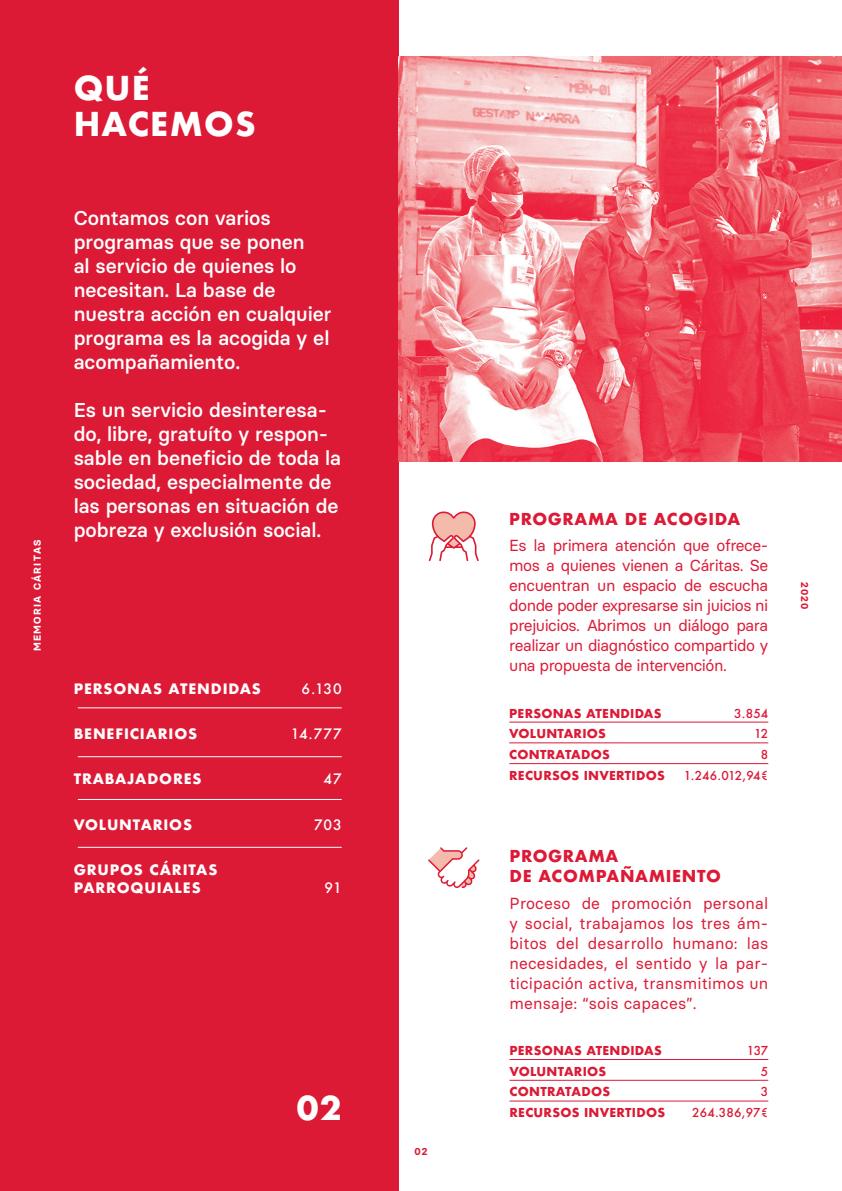
<style>
.page{position:relative;width:842px;height:1191px;background:#fff}
.page>*{position:absolute;margin:0;border:0;box-sizing:border-box;transform-origin:0 0}
.t1{font:700 32px "Futura";letter-spacing:.04em;color:#fff}
.t2{font:500 20px/24px "Basier Circle";color:#fff}
.t3{font:16px/20px "Basier Circle";letter-spacing:-.015em;color:#dc1a36;text-align:justify}
.t4{font:700 16px "Futura";letter-spacing:.04em;color:#dc1a36}
.t5{font:700 14px "Futura";letter-spacing:.06em;color:#fff}
.t6{font:500 14px "Futura";letter-spacing:.06em;color:#fff}
.t7{font:700 12px "Futura";letter-spacing:.02em;color:#dc1a36}
.t8{font:500 12px "Futura";letter-spacing:-.005em;color:#dc1a36}
.t9{font:700 10px "Basier Circle";letter-spacing:.13em;color:#fff}
.t10{font:700 10px "Basier Circle";letter-spacing:.13em;color:#dc1a36}
</style>
<div class="page">
<div style="left:0;top:0;width:398px;height:1191px;background:#dc1a36"></div>
<hr style="left:509px;top:1059px;width:259px;height:1px;background:#dc1a36">
<hr style="left:509px;top:1080px;width:259px;height:1px;background:#dc1a36">
<hr style="left:509px;top:1100px;width:259px;height:1px;background:#dc1a36">
<hr style="left:509px;top:721px;width:259px;height:1px;background:#dc1a36">
<hr style="left:509px;top:742px;width:259px;height:1px;background:#dc1a36">
<hr style="left:509px;top:763px;width:259px;height:1px;background:#dc1a36">
<img style="left:398px;top:57px;width:444px;height:404px">
<svg style="left:429px;top:511px;width:50px;height:50px"></svg>
<hr style="left:78px;top:707px;width:264px;height:1px;background:#fff">
<hr style="left:78px;top:756px;width:264px;height:1px;background:#fff">
<hr style="left:78px;top:799px;width:264px;height:1px;background:#fff">
<hr style="left:78px;top:847px;width:264px;height:1px;background:#fff">
<svg style="left:428px;top:847px;width:51px;height:41px"></svg>
<p class="t9" style="left:31px;top:651px;width:113px;rotate:-90deg">MEMORIA CÁRITAS</p>
<p class="t1" style="left:74px;top:65px;width:78px">QUÉ</p>
<p class="t1" style="left:74px;top:101px;width:184px">HACEMOS</p>
<p class="t2" style="left:74px;top:206px;width:259px">Contamos con varios programas que se ponen<br>al servicio de quienes lo necesitan. La base de nuestra acción en cualquier programa es la acogida y el acompañamiento.</p>
<p class="t2" style="left:74px;top:398px;width:269px">Es un servicio desinteresa&shy;do, libre, gratuíto y respon&shy;sable en beneficio de toda la sociedad, especialmente de las personas en situación de pobreza y exclusión social.</p>
<p class="t5" style="left:74px;top:678px;width:189px">PERSONAS ATENDIDAS</p>
<p class="t6" style="left:302px;top:679px;width:42px">6.130</p>
<p class="t5" style="left:74px;top:723px;width:125px">BENEFICIARIOS</p>
<p class="t6" style="left:291px;top:724px;width:53px">14.777</p>
<p class="t5" style="left:74px;top:769px;width:129px">TRABAJADORES</p>
<p class="t6" style="left:324px;top:769px;width:20px">47</p>
<p class="t5" style="left:74px;top:814px;width:120px">VOLUNTARIOS</p>
<p class="t6" style="left:314px;top:814px;width:29px">703</p>
<p class="t5" style="left:74px;top:859px;width:145px">GRUPOS CÁRITAS</p>
<p class="t5" style="left:74px;top:877px;width:128px">PARROQUIALES</p>
<p class="t6" style="left:325px;top:878px;width:19px">91</p>
<p class="t1" style="left:297px;top:1084px;width:46px">02</p>
<p class="t10" style="left:414px;top:1145px;width:15px">02</p>
<p class="t4" style="left:509px;top:507px;width:233px">PROGRAMA DE ACOGIDA</p>
<p class="t3" style="left:509px;top:535px;width:261px">Es la primera atención que ofrece&shy;mos a quienes vienen a Cáritas. Se encuentran un espacio de escucha donde poder expresarse sin juicios ni prejuicios. Abrimos un diálogo para realizar un diagnóstico compartido y una propuesta de intervención.</p>
<p class="t7" style="left:509px;top:704px;width:154px">PERSONAS ATENDIDAS</p>
<p class="t7" style="left:509px;top:725px;width:98px">VOLUNTARIOS</p>
<p class="t7" style="left:509px;top:746px;width:102px">CONTRATADOS</p>
<p class="t8" style="left:734px;top:705px;width:36px">3.854</p>
<p class="t8" style="left:754px;top:725px;width:16px">12</p>
<p class="t8" style="left:761px;top:746px;width:9px">8</p>
<p class="t7" style="left:509px;top:766px;width:157px">RECURSOS INVERTIDOS</p>
<p class="t8" style="left:684px;top:767px;width:86px">1.246.012,94€</p>
<p class="t4" style="left:509px;top:845px;width:110px">PROGRAMA</p>
<p class="t4" style="left:509px;top:865px;width:213px">DE ACOMPAÑAMIENTO</p>
<p class="t3" style="left:509px;top:893px;width:260px">Proceso de promoción personal y social, trabajamos los tres ám&shy;bitos del desarrollo humano: las necesidades, el sentido y la par&shy;ticipación activa, transmitimos un mensaje: “sois capaces”.</p>
<p class="t7" style="left:509px;top:1041px;width:154px">PERSONAS ATENDIDAS</p>
<p class="t7" style="left:509px;top:1062px;width:98px">VOLUNTARIOS</p>
<p class="t7" style="left:509px;top:1083px;width:102px">CONTRATADOS</p>
<p class="t8" style="left:747px;top:1042px;width:23px">137</p>
<p class="t8" style="left:761px;top:1063px;width:9px">5</p>
<p class="t8" style="left:761px;top:1083px;width:9px">3</p>
<p class="t7" style="left:509px;top:1104px;width:157px">RECURSOS INVERTIDOS</p>
<p class="t8" style="left:692px;top:1104px;width:78px">264.386,97€</p>
<p class="t10" style="left:811px;top:581px;width:29px;rotate:90deg">2020</p>
</div>
